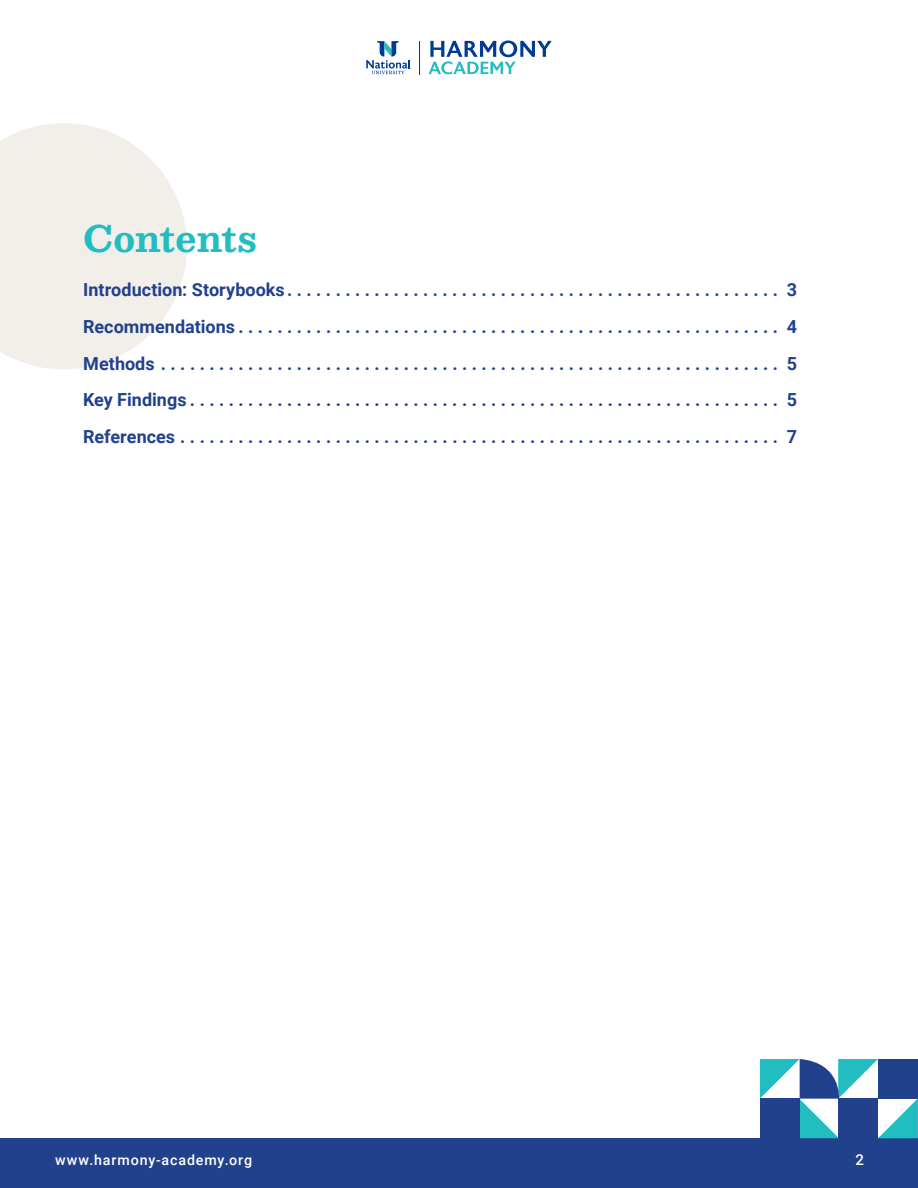
<style>
.page{position:relative;width:918px;height:1188px;background:#fff}
.page>*{position:absolute;margin:0;border:0;box-sizing:border-box;transform-origin:0 0}
.brochure_main_header{font:36px "Besley";letter-spacing:-.005em;color:#21bdc1}
.WP_TOC{font:700 18px "Roboto";color:#22418d}
.t1{font:500 15px "Roboto";color:#fff}
.t2{font:500 14.25px "Roboto";letter-spacing:.06em;color:#fff}
</style>
<div class="page">
<div style="left:0;top:1138px;width:918px;height:50px;background:#22418d"></div>
<svg style="left:366px;top:41px;width:44px;height:33px"></svg>
<hr style="left:419px;top:41px;width:1px;height:33px;background:#003a92">
<svg style="left:429px;top:40px;width:123px;height:34px"></svg>
<svg style="left:0;top:123px;width:187px;height:247px;background:#f3f1ec"></svg>
<svg style="left:760px;top:1059px;width:158px;height:79px"></svg>
<p class="brochure_main_header" style="left:83px;top:214px;width:175px">Contents</p>
<p class="WP_TOC" style="left:83px;top:277px;width:716px">Introduction: Storybooks . . . . . . . . . . . . . . . . . . . . . . . . . . . . . . . . . . . . . . . . . . . . . . . . . . . 3</p>
<p class="WP_TOC" style="left:83px;top:314px;width:716px">Recommendations . . . . . . . . . . . . . . . . . . . . . . . . . . . . . . . . . . . . . . . . . . . . . . . . . . . . . . . . 4</p>
<p class="WP_TOC" style="left:83px;top:351px;width:716px">Methods . . . . . . . . . . . . . . . . . . . . . . . . . . . . . . . . . . . . . . . . . . . . . . . . . . . . . . . . . . . . . . . . 5</p>
<p class="WP_TOC" style="left:83px;top:387px;width:716px">Key Findings . . . . . . . . . . . . . . . . . . . . . . . . . . . . . . . . . . . . . . . . . . . . . . . . . . . . . . . . . . . . . 5</p>
<p class="WP_TOC" style="left:83px;top:424px;width:716px">References . . . . . . . . . . . . . . . . . . . . . . . . . . . . . . . . . . . . . . . . . . . . . . . . . . . . . . . . . . . . . . 7</p>
<p class="t2" style="left:55px;top:1150px;width:199px">www.harmony-academy.org</p>
<p class="t1" style="left:855px;top:1150px;width:10px">2</p>
</div>
